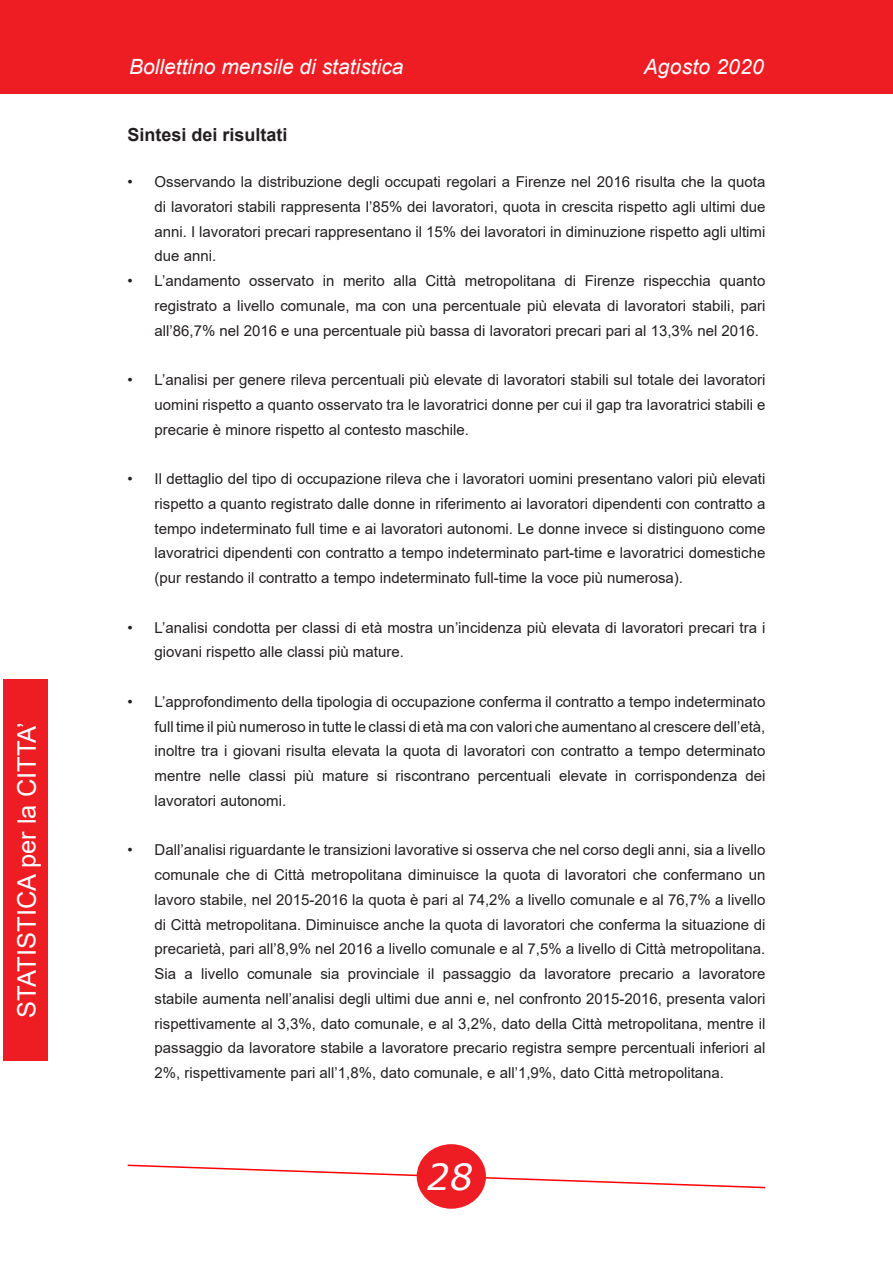
<style>
.page{position:relative;width:893px;height:1263px;background:#fff}
.page>*{position:absolute;margin:0;border:0;box-sizing:border-box;transform-origin:0 0}
.t1{font:italic 36px "Verdana";color:#fff}
.t2{font:25.5px "Arial";color:#fff}
.t3{font:italic 21px "Arial";color:#fff}
.titoli{font:700 18px "Arial";color:#231f20}
.t4{font:15px/24.8px "Arial";color:#231f20;text-align:justify}
</style>
<div class="page">
<div style="left:0;top:0;width:893px;height:94px;background:#ee1d23"></div>
<svg style="left:127px;top:1164px;width:639px;height:25px"></svg>
<div style="left:3px;top:679px;width:45px;height:382px;background:#ee1d23"></div>
<div style="left:417px;top:1144px;width:69px;height:65px;background:#ee1d23;border-radius:50%"></div>
<h2 class="t2" style="left:9px;top:1017px;width:297px;rotate:-90deg">STATISTICA per la CITTA’</h2>
<h3 class="t3" style="left:129px;top:53px;width:276px">Bollettino mensile di statistica</h3>
<h3 class="t3" style="left:644px;top:53px;width:122px">Agosto 2020</h3>
<p class="titoli" style="left:128px;top:122px;width:162px">Sintesi dei risultati</p>
<p class="t4" style="left:155px;top:169px;width:612px;text-indent:-27px">• Osservando la distribuzione degli occupati regolari a Firenze nel 2016 risulta che la quota di lavoratori stabili rappresenta l’85% dei lavoratori, quota in crescita rispetto agli ultimi due anni. I lavoratori precari rappresentano il 15% dei lavoratori in diminuzione rispetto agli ultimi due anni.</p>
<p class="t4" style="left:155px;top:268px;width:612px;text-indent:-27px">• L’andamento osservato in merito alla Città metropolitana di Firenze rispecchia quanto registrato a livello comunale, ma con una percentuale più elevata di lavoratori stabili, pari all’86,7% nel 2016 e una percentuale più bassa di lavoratori precari pari al 13,3% nel 2016.</p>
<p class="t4" style="left:155px;top:367px;width:612px;text-indent:-27px">• L’analisi per genere rileva percentuali più elevate di lavoratori stabili sul totale dei lavoratori uomini rispetto a quanto osservato tra le lavoratrici donne per cui il gap tra lavoratrici stabili e precarie è minore rispetto al contesto maschile.</p>
<p class="t4" style="left:155px;top:466px;width:612px;text-indent:-27px">• Il dettaglio del tipo di occupazione rileva che i lavoratori uomini presentano valori più elevati rispetto a quanto registrato dalle donne in riferimento ai lavoratori dipendenti con contratto a tempo indeterminato full time e ai lavoratori autonomi. Le donne invece si distinguono come lavoratrici dipendenti con contratto a tempo indeterminato part-time e lavoratrici domestiche (pur restando il contratto a tempo indeterminato full-time la voce più numerosa).</p>
<p class="t4" style="left:155px;top:615px;width:612px;text-indent:-27px">• L’analisi condotta per classi di età mostra un’incidenza più elevata di lavoratori precari tra i giovani rispetto alle classi più mature.</p>
<p class="t4" style="left:155px;top:689px;width:612px;text-indent:-27px">• L’approfondimento della tipologia di occupazione conferma il contratto a tempo indeterminato full time il più numeroso in tutte le classi di età ma con valori che aumentano al crescere dell’età, inoltre tra i giovani risulta elevata la quota di lavoratori con contratto a tempo determinato mentre nelle classi più mature si riscontrano percentuali elevate in corrispondenza dei lavoratori autonomi.</p>
<p class="t4" style="left:155px;top:838px;width:612px;text-indent:-27px">• Dall’analisi riguardante le transizioni lavorative si osserva che nel corso degli anni, sia a livello comunale che di Città metropolitana diminuisce la quota di lavoratori che confermano un lavoro stabile, nel 2015-2016 la quota è pari al 74,2% a livello comunale e al 76,7% a livello di Città metropolitana. Diminuisce anche la quota di lavoratori che conferma la situazione di precarietà, pari all’8,9% nel 2016 a livello comunale e al 7,5% a livello di Città metropolitana.<br>Sia a livello comunale sia provinciale il passaggio da lavoratore precario a lavoratore stabile aumenta nell’analisi degli ultimi due anni e, nel confronto 2015-2016, presenta valori rispettivamente al 3,3%, dato comunale, e al 3,2%, dato della Città metropolitana, mentre il passaggio da lavoratore stabile a lavoratore precario registra sempre percentuali inferiori al 2%, rispettivamente pari all’1,8%, dato comunale, e all’1,9%, dato Città metropolitana.</p>
<h1 class="t1" style="left:427px;top:1152px;width:47px">28</h1>
</div>
